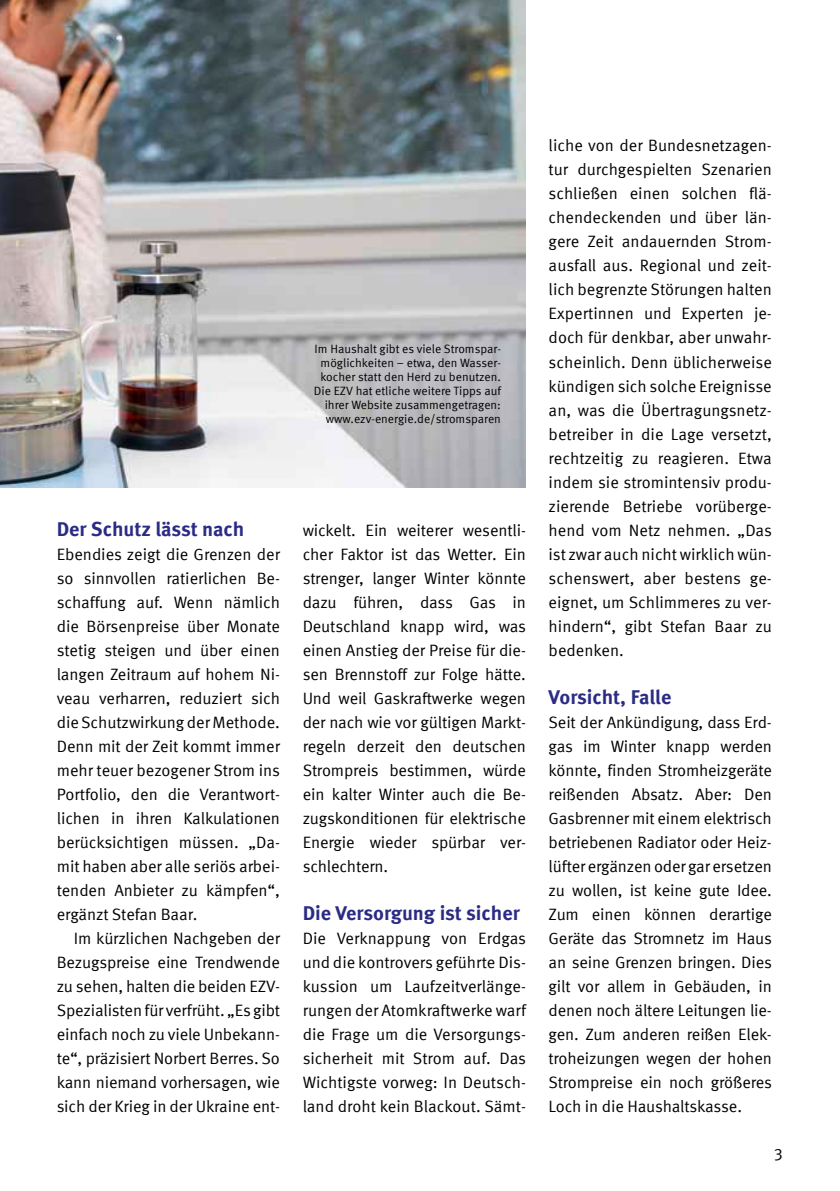
<style>
.page{position:relative;width:840px;height:1191px;background:#fff}
.page>*{position:absolute;margin:0;border:0;box-sizing:border-box;transform-origin:0 0}
.t1{font:700 20px "Meta Offc";color:#2b2b85}
.t2{font:16.4px/24px "Meta Offc Norm";letter-spacing:-.01em;color:#000;text-align:justify}
.t3{font:12px/14px "Meta Offc Norm";color:#000;text-align:right}
</style>
<div class="page">
<img style="left:0;top:0;width:525px;height:487px">
<p class="t1" style="left:57px;top:517px;width:189px">Der Schutz lässt nach</p>
<p class="t2" style="left:57px;top:542px;width:225px">Ebendies zeigt die Grenzen der so sinnvollen ratierlichen Be&shy;schaffung auf. Wenn nämlich die Börsenpreise über Monate stetig steigen und über einen langen Zeitraum auf hohem Ni&shy;veau verharren, reduziert sich die Schutzwirkung der Methode.<br>Denn mit der Zeit kommt immer mehr teuer bezogener Strom ins Portfolio, den die Verantwort&shy;lichen in ihren Kalkulationen berücksichtigen müssen. „Da&shy;mit haben aber alle seriös arbei&shy;tenden Anbieter zu kämpfen“, ergänzt Stefan Baar.</p>
<p class="t2" style="left:57px;top:926px;width:225px;text-align:left;text-indent:17px">Im kürzlichen Nachgeben der<br>Bezugspreise eine Trendwende zu sehen, halten die beiden EZV-<br>Spezialisten für verfrüht. „Es gibt einfach noch zu viele Unbekann&shy;te“, präzisiert Norbert Berres. So kann niemand vorhersagen, wie sich der Krieg in der Ukraine ent-</p>
<p class="t3" style="left:314px;top:342px;width:189px">Im Haushalt gibt es viele Stromspar&shy;möglichkeiten – etwa, den Wasser&shy;kocher statt den Herd zu benutzen.<br>Die EZV hat etliche weitere Tipps auf ihrer Website zusammengetragen: www.ezv-energie.de/stromsparen</p>
<p class="t2" style="left:302px;top:518px;width:225px">wickelt. Ein weiterer wesentli&shy;cher Faktor ist das Wetter. Ein strenger, langer Winter könnte dazu führen, dass Gas in Deutschland knapp wird, was einen Anstieg der Preise für die&shy;sen Brennstoff zur Folge hätte.<br>Und weil Gaskraftwerke wegen der nach wie vor gültigen Markt&shy;regeln derzeit den deutschen Strompreis bestimmen, würde ein kalter Winter auch die Be&shy;zugskonditionen für elektrische Energie wieder spürbar ver&shy;schlechtern.</p>
<p class="t1" style="left:302px;top:901px;width:218px">Die Versorgung ist sicher</p>
<p class="t2" style="left:302px;top:926px;width:225px">Die Verknappung von Erdgas und die kontrovers geführte Dis&shy;kussion um Laufzeitverlänge&shy;rungen der Atomkraftwerke warf die Frage um die Versorgungs&shy;sicherheit mit Strom auf. Das Wichtigste vorweg: In Deutsch&shy;land droht kein Blackout. Sämt-</p>
<p class="t2" style="left:548px;top:134px;width:225px">liche von der Bundesnetzagen&shy;tur durchgespielten Szenarien schließen einen solchen flä&shy;chendeckenden und über län&shy;gere Zeit andauernden Strom&shy;ausfall aus. Regional und zeit&shy;lich begrenzte Störungen halten Expertinnen und Experten je&shy;doch für denkbar, aber unwahr&shy;scheinlich. Denn üblicherweise kündigen sich solche Ereignisse an, was die Übertragungsnetz&shy;betreiber in die Lage versetzt, rechtzeitig zu reagieren. Etwa indem sie stromintensiv produ&shy;zierende Betriebe vorüberge&shy;hend vom Netz nehmen. „Das ist zwar auch nicht wirklich wün&shy;schenswert, aber bestens ge&shy;eignet, um Schlimmeres zu ver&shy;hindern“, gibt Stefan Baar zu bedenken.</p>
<p class="t1" style="left:548px;top:685px;width:124px">Vorsicht, Falle</p>
<p class="t2" style="left:548px;top:710px;width:225px">Seit der Ankündigung, dass Erd&shy;gas im Winter knapp werden könnte, finden Stromheizgeräte reißenden Absatz. Aber: Den Gasbrenner mit einem elektrisch betriebenen Radiator oder Heiz&shy;lüfter ergänzen oder gar ersetzen zu wollen, ist keine gute Idee.<br>Zum einen können derartige Geräte das Stromnetz im Haus an seine Grenzen bringen. Dies gilt vor allem in Gebäuden, in denen noch ältere Leitungen lie&shy;gen. Zum anderen reißen Elek&shy;troheizungen wegen der hohen Strompreise ein noch größeres Loch in die Haushaltskasse.</p>
<p class="t2" style="left:773px;top:1142px;width:11px">3</p>
</div>
